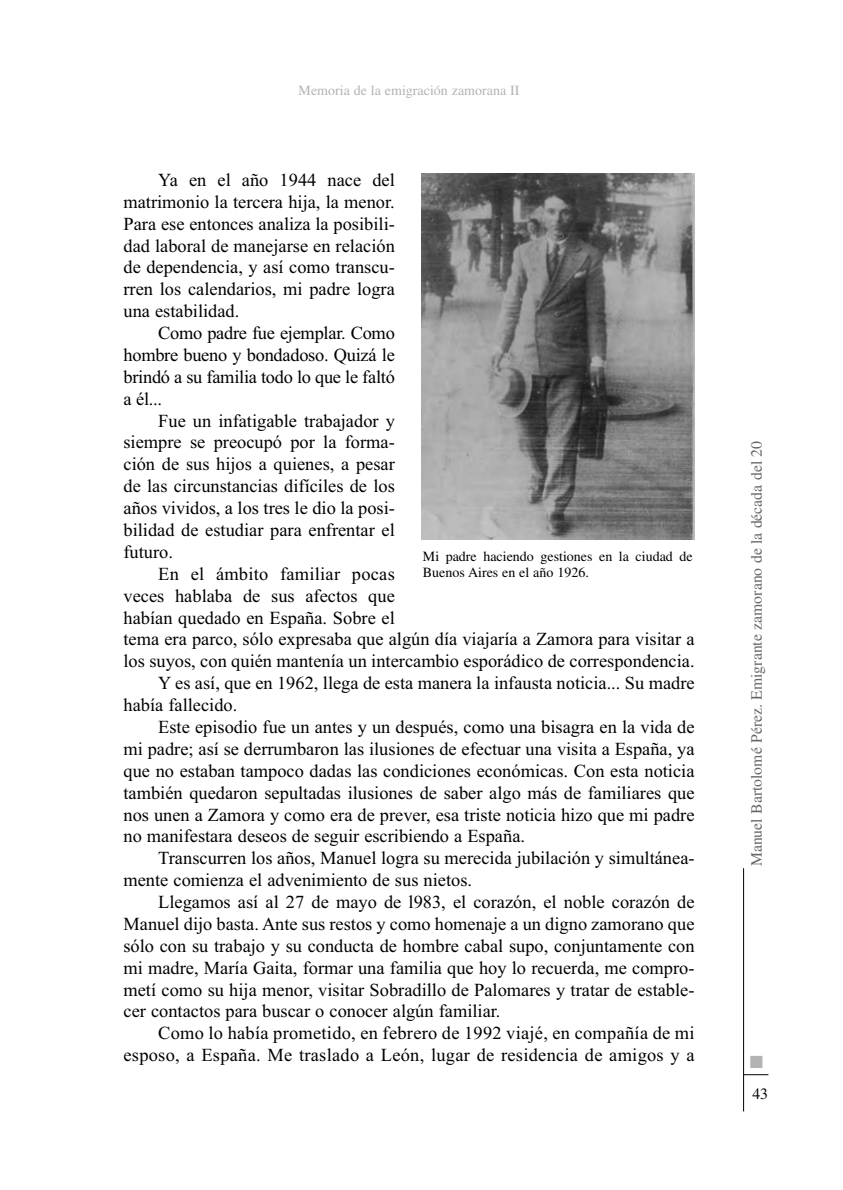
<style>
.page{position:relative;width:843px;height:1190px;background:#fff}
.page>*{position:absolute;margin:0;border:0;box-sizing:border-box;transform-origin:0 0}
.t1{font:18.38px "Times New Roman";color:#000}
.t2{font:17.5px "Zapf Dingbats";color:#b3b3b3}
.t3{font:15.75px "Times";color:#666}
.t4{font:15.75px "Times";color:#000}
.t5{font:14px/16.6px "Times";color:#000}
.t6{font:14px "Times";color:#b3b3b3}
</style>
<div class="page">
<svg style="left:421px;top:173px;width:348px;height:939px"></svg>
<p class="t6" style="left:298px;top:85px;width:222px">Memoria de la emigración zamorana II</p>
<p class="t1" style="left:158px;top:169px;width:238px">Ya en el año 1944 nace del</p>
<p class="t1" style="left:123px;top:191px;width:273px">matrimonio la tercera hija, la menor.</p>
<p class="t1" style="left:123px;top:212px;width:273px">Para ese entonces analiza la posibili-</p>
<p class="t1" style="left:123px;top:234px;width:273px">dad laboral de manejarse en relación</p>
<p class="t1" style="left:123px;top:256px;width:273px">de dependencia, y así como transcu-</p>
<p class="t1" style="left:123px;top:278px;width:273px">rren los calendarios, mi padre logra</p>
<p class="t1" style="left:123px;top:300px;width:117px">una estabilidad.</p>
<p class="t1" style="left:158px;top:322px;width:238px">Como padre fue ejemplar. Como</p>
<p class="t1" style="left:123px;top:344px;width:273px">hombre bueno y bondadoso. Quizá le</p>
<p class="t1" style="left:123px;top:365px;width:273px">brindó a su familia todo lo que le faltó</p>
<p class="t1" style="left:123px;top:387px;width:40px">a él...</p>
<p class="t1" style="left:158px;top:409px;width:238px">Fue un infatigable trabajador y</p>
<p class="t1" style="left:123px;top:431px;width:273px">siempre se preocupó por la forma-</p>
<p class="t1" style="left:123px;top:453px;width:273px">ción de sus hijos a quienes, a pesar</p>
<p class="t1" style="left:123px;top:475px;width:273px">de las circunstancias difíciles de los</p>
<p class="t1" style="left:123px;top:497px;width:273px">años vividos, a los tres le dio la posi-</p>
<p class="t1" style="left:123px;top:519px;width:273px">bilidad de estudiar para enfrentar el</p>
<p class="t1" style="left:123px;top:540px;width:51px">futuro.</p>
<p class="t1" style="left:158px;top:562px;width:238px">En el ámbito familiar pocas</p>
<p class="t1" style="left:123px;top:584px;width:273px">veces hablaba de sus afectos que</p>
<p class="t1" style="left:123px;top:606px;width:273px">habían quedado en España. Sobre el</p>
<p class="t1" style="left:123px;top:628px;width:572px">tema era parco, sólo expresaba que algún día viajaría a Zamora para visitar a</p>
<p class="t1" style="left:123px;top:650px;width:572px">los suyos, con quién mantenía un intercambio esporádico de correspondencia.</p>
<p class="t1" style="left:158px;top:672px;width:537px">Y es así, que en 1962, llega de esta manera la infausta noticia... Su madre</p>
<p class="t1" style="left:123px;top:693px;width:115px">había fallecido.</p>
<p class="t1" style="left:158px;top:715px;width:537px">Este episodio fue un antes y un después, como una bisagra en la vida de</p>
<p class="t1" style="left:123px;top:737px;width:572px">mi padre; así se derrumbaron las ilusiones de efectuar una visita a España, ya</p>
<p class="t1" style="left:123px;top:759px;width:572px">que no estaban tampoco dadas las condiciones económicas. Con esta noticia</p>
<p class="t1" style="left:123px;top:781px;width:572px">también quedaron sepultadas ilusiones de saber algo más de familiares que</p>
<p class="t1" style="left:123px;top:803px;width:572px">nos unen a Zamora y como era de prever, esa triste noticia hizo que mi padre</p>
<p class="t1" style="left:123px;top:825px;width:403px">no manifestara deseos de seguir escribiendo a España.</p>
<p class="t1" style="left:158px;top:847px;width:537px">Transcurren los años, Manuel logra su merecida jubilación y simultánea-</p>
<p class="t1" style="left:123px;top:868px;width:350px">mente comienza el advenimiento de sus nietos.</p>
<p class="t1" style="left:158px;top:890px;width:537px">Llegamos así al 27 de mayo de l983, el corazón, el noble corazón de</p>
<p class="t1" style="left:123px;top:912px;width:572px">Manuel dijo basta. Ante sus restos y como homenaje a un digno zamorano que</p>
<p class="t1" style="left:123px;top:934px;width:572px">sólo con su trabajo y su conducta de hombre cabal supo, conjuntamente con</p>
<p class="t1" style="left:123px;top:956px;width:572px">mi madre, María Gaita, formar una familia que hoy lo recuerda, me compro-</p>
<p class="t1" style="left:123px;top:978px;width:572px">metí como su hija menor, visitar Sobradillo de Palomares y tratar de estable-</p>
<p class="t1" style="left:123px;top:1000px;width:378px">cer contactos para buscar o conocer algún familiar.</p>
<p class="t1" style="left:158px;top:1021px;width:537px">Como lo había prometido, en febrero de 1992 viajé, en compañía de mi</p>
<p class="t1" style="left:123px;top:1043px;width:572px">esposo, a España. Me traslado a León, lugar de residencia de amigos y a</p>
<p class="t5" style="left:422px;top:549px;width:271px">Mi padre haciendo gestiones en la ciudad de<br>Buenos Aires en el año 1926.</p>
<p class="t3" style="left:750px;top:866px;width:427px;rotate:-90deg">Manuel Bartolomé Pérez. Emigrante zamorano de la década del 20</p>
<p class="t2" style="left:749px;top:1051px;width:15px">■</p>
<p class="t4" style="left:752px;top:1088px;width:17px">43</p>
</div>
